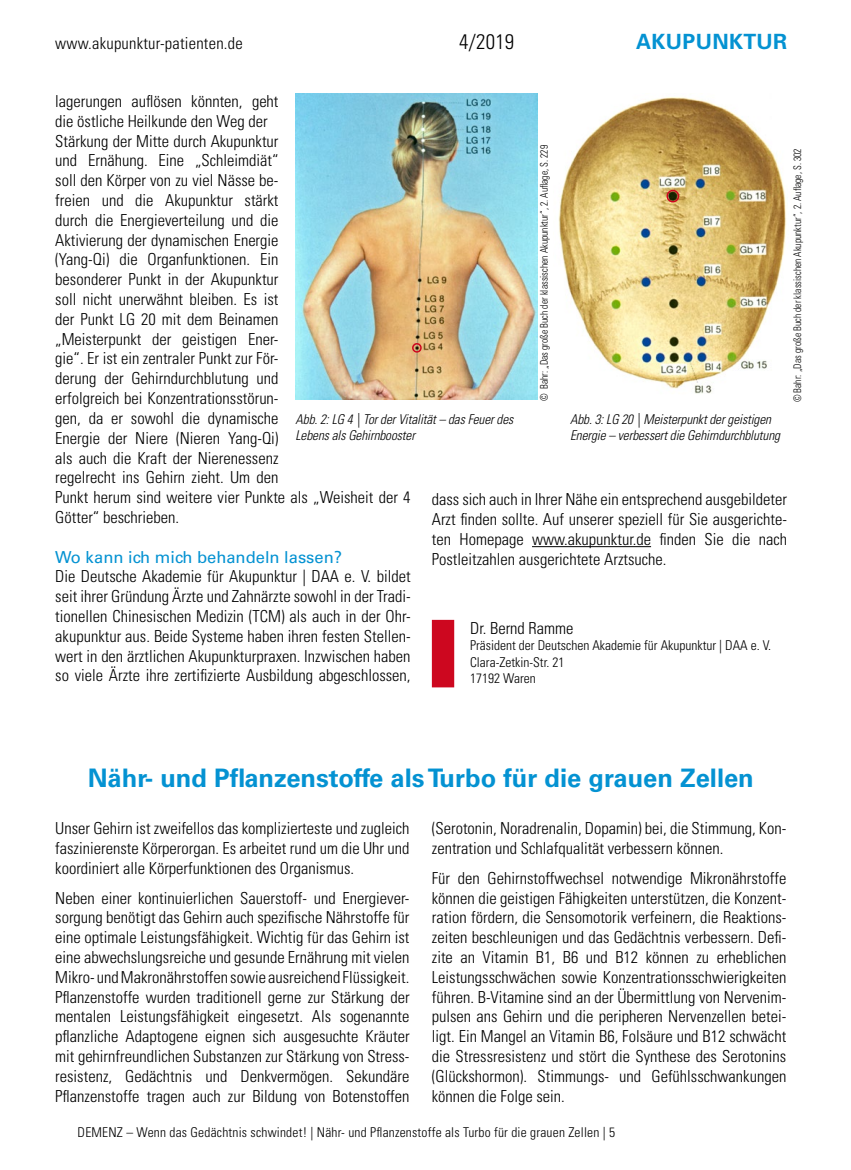
<style>
.page{position:relative;width:851px;height:1170px;background:#fff}
.page>*{position:absolute;margin:0;border:0;box-sizing:border-box;transform-origin:0 0}
.HL{font:700 25.5px "Univers LT Std";color:#0492d2}
.t1{font:700 21px "Univers LT Std";letter-spacing:.015em;color:#0492d2}
.t2{font:300 condensed 21px "Univers LT Std";color:#000}
.Copy{font:300 condensed 16.5px/19.8px "Univers LT Std";color:#000;text-align:justify}
.ü1{font:16.5px "Univers LT Std";color:#0492d2}
.Autor{font:300 condensed 16.5px "Univers LT Std";color:#000}
.Autor-2{font:300 condensed 13.5px/16.2px "Univers LT Std";letter-spacing:.015em;color:#000}
.BU{font:italic 300 condensed 13.5px/16.5px "Univers LT Std";letter-spacing:-.005em;color:#000}
.Quellen{font:300 condensed 10.5px "Univers LT Std";color:#000;scale:.91 1}
</style>
<div class="page">
<hr style="left:532px;top:546px;width:119px;height:1px;background:#000">
<div style="left:432px;top:619px;width:22px;height:68px;background:#cd071f"></div>
<img style="left:295px;top:94px;width:242px;height:306px">
<div style="left:412px;top:343px;width:9px;height:9px;border:2px solid #cd071f;border-radius:50%"></div>
<img style="left:558px;top:97px;width:229px;height:297px">
<div style="left:666px;top:190px;width:13px;height:12px;border:2px solid #cd071f;border-radius:50%"></div>
<p class="Copy" style="left:55px;top:34px;width:189px">www.akupunktur-patienten.de</p>
<p class="t2" style="left:459px;top:29px;width:57px">4/2019</p>
<p class="t1" style="left:636px;top:30px;width:153px">AKUPUNKTUR</p>
<p class="Copy" style="left:55px;top:91px;width:225px">lagerungen auflösen könnten, geht die östliche Heilkunde den Weg der</p>
<p class="Copy" style="left:55px;top:131px;width:357px;text-align:left">Stärkung der Mitte durch Akupunktur<br>und Ernähung. Eine „Schleimdiät“<br>soll den Körper von zu viel Nässe be-<br>freien und die Akupunktur stärkt<br>durch die Energieverteilung und die<br>Aktivierung der dynamischen Energie<br>(Yang-Qi) die Organfunktionen. Ein<br>besonderer Punkt in der Akupunktur<br>soll nicht unerwähnt bleiben. Es ist<br>der Punkt LG 20 mit dem Beinamen<br>„Meisterpunkt der geistigen Ener-<br>gie“. Er ist ein zentraler Punkt zur För-<br>derung der Gehirndurchblutung und<br>erfolgreich bei Konzentrationsstörun-<br>gen, da er sowohl die dynamische<br>Energie der Niere (Nieren Yang-Qi)<br>als auch die Kraft der Nierenessenz<br>regelrecht ins Gehirn zieht. Um den<br>Punkt herum sind weitere vier Punkte als „Weisheit der 4<br>Götter“ beschrieben.</p>
<p class="ü1" style="left:55px;top:547px;width:288px">Wo kann ich mich behandeln lassen?</p>
<p class="Copy" style="left:55px;top:566px;width:357px">Die Deutsche Akademie für Akupunktur | DAA e. V. bildet seit ihrer Gründung Ärzte und Zahnärzte sowohl in der Tradi&shy;tionellen Chinesischen Medizin (TCM) als auch in der Ohr&shy;akupunktur aus. Beide Systeme haben ihren festen Stellen&shy;wert in den ärztlichen Akupunkturpraxen. Inzwischen haben so viele Ärzte ihre zertifizierte Ausbildung abgeschlossen,</p>
<p class="Quellen" style="left:538px;top:401px;width:283px;rotate:-90deg">© Bahr: „Das große Buch der klassischen Akupunktur“, 2. Auflage, S. 229</p>
<p class="Quellen" style="left:790px;top:402px;width:280px;rotate:-90deg">© Bahr: „Das große Buch der klassischen Akupunktur“, 2. Auflage, S. 302</p>
<p class="BU" style="left:295px;top:410px;width:219px">Abb. 2: LG 4 | Tor der Vitalität – das Feuer des<br>Lebens als Gehirnbooster</p>
<p class="BU" style="left:570px;top:410px;width:211px">Abb. 3: LG 20 | Meisterpunkt der geistigen<br>Energie – verbessert die Gehirndurchblutung</p>
<p class="Copy" style="left:432px;top:489px;width:357px">dass sich auch in Ihrer Nähe ein entsprechend ausgebildeter Arzt finden sollte. Auf unserer speziell für Sie ausgerichte&shy;ten Homepage www.akupunktur.de finden Sie die nach Postleitzahlen ausgerichtete Arztsuche.</p>
<p class="Autor" style="left:470px;top:618px;width:105px">Dr. Bernd Ramme</p>
<p class="Autor-2" style="left:470px;top:637px;width:302px">Präsident der Deutschen Akademie für Akupunktur | DAA e. V.<br>Clara-Zetkin-Str. 21<br>17192 Waren</p>
<p class="HL" style="left:88px;top:762px;width:667px">Nähr- und Pflanzenstoffe als Turbo für die grauen Zellen</p>
<p class="Copy" style="left:55px;top:818px;width:356px">Unser Gehirn ist zweifellos das komplizierteste und zugleich faszinierenste Körperorgan. Es arbeitet rund um die Uhr und koordiniert alle Körperfunktionen des Organismus.</p>
<p class="Copy" style="left:55px;top:887px;width:356px">Neben einer kontinuierlichen Sauerstoff- und Energiever&shy;sorgung benötigt das Gehirn auch spezifische Nährstoffe für eine optimale Leistungsfähigkeit. Wichtig für das Gehirn ist eine abwechslungsreiche und gesunde Ernährung mit vielen Mikro- und Makronährstoffen sowie ausreichend Flüssigkeit.<br>Pflanzenstoffe wurden traditionell gerne zur Stärkung der mentalen Leistungsfähigkeit eingesetzt. Als sogenannte pflanzliche Adaptogene eignen sich ausgesuchte Kräuter mit gehirnfreundlichen Substanzen zur Stärkung von Stress&shy;resistenz, Gedächtnis und Denkvermögen. Sekundäre Pflanzenstoffe tragen auch zur Bildung von Botenstoffen</p>
<p class="Copy" style="left:432px;top:818px;width:356px">(Serotonin, Noradrenalin, Dopamin) bei, die Stimmung, Kon&shy;zentration und Schlafqualität verbessern können.</p>
<p class="Copy" style="left:432px;top:868px;width:356px">Fü r den Gehirnstoffwechsel notwendige Mikronährstoffe können die geistigen Fähigkeiten unterstützen, die Konzent&shy;ration fördern, die Sensomotorik verfeinern, die Reaktions&shy;zeiten beschleunigen und das Gedächtnis verbessern. Defi&shy;zite an Vitamin B1, B6 und B12 können zu erheblichen Leistungsschwächen sowie Konzentrationsschwierigkeiten führen. B-Vitamine sind an der Übermittlung von Nervenim&shy;pulsen ans Gehirn und die peripheren Nervenzellen betei&shy;ligt. Ein Mangel an Vitamin B6, Folsäure und B12 schwächt die Stressresistenz und stört die Synthese des Serotonins (Glückshormon). Stimmungs- und Gefühlsschwankungen können die Folge sein.</p>
<p class="Autor-2" style="left:78px;top:1124px;width:539px">DEMENZ – Wenn das Gedächtnis schwindet! | Nähr- und Pflanzenstoffe als Turbo für die grauen Zellen | 5</p>
</div>
